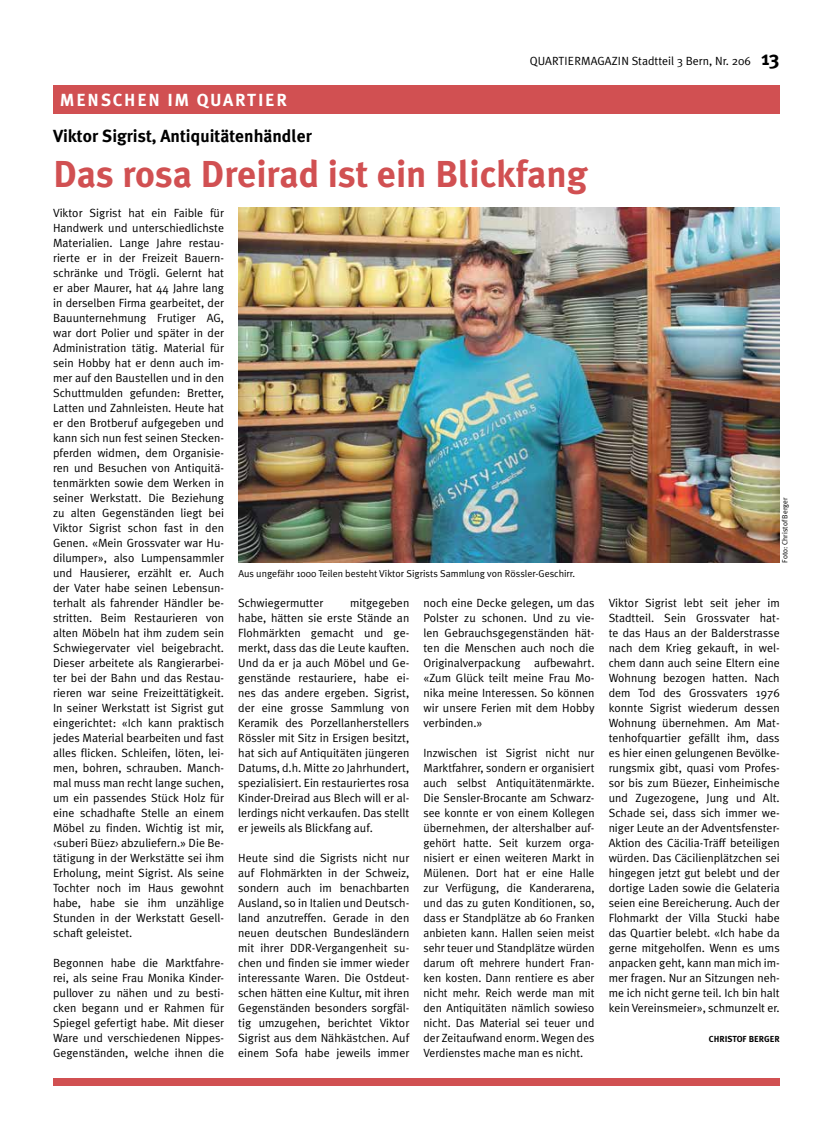
<style>
.page{position:relative;width:833px;height:1134px;background:#fff}
.page>*{position:absolute;margin:0;border:0;box-sizing:border-box;transform-origin:0 0}
.t1{font:700 37.5px "Meta Plus";color:#d15052}
.t2{font:700 17.5px "Meta Plus";color:#000}
.t3{font:700 17.5px "Meta Plus";letter-spacing:.1em;color:#fff}
.t4{font:11.88px/15px "Meta Plus Normal";color:#000;text-align:justify}
.t5{font:10px "Meta Plus Normal";color:#000}
.t6{font:700 8.75px "Meta Plus";letter-spacing:.105em;color:#000}
.t7{font:7.5px "Meta Plus Normal";color:#000}
.s1{font-family:"Meta Plus";font-weight:700;font-size:20px}
</style>
<div class="page">
<div style="left:53px;top:85px;width:726px;height:28px;background:#d15052"></div>
<img style="left:238px;top:208px;width:541px;height:354px">
<div style="left:53px;top:1079px;width:726px;height:7px;background:#d15052"></div>
<h2 class="t3" style="left:60px;top:90px;width:228px">Mensch en im Quartier</h2>
<p class="t4" style="left:530px;top:53px;width:251px">Quarti ermagazin Stadtteil 3 Bern, Nr. 206 <span class="s1">13</span></p>
<h2 class="t2" style="left:53px;top:126px;width:260px">Viktor Sigrist, Antiquitätenhändler</h2>
<h1 class="t1" style="left:53px;top:152px;width:536px">Das rosa Dreirad ist ein Blickfang</h1>
<p class="t4" style="left:53px;top:205px;width:172px">Viktor Sigrist hat ein Faible für Handwerk und unterschiedlichste Materialien. Lange Jahre restau&shy;rierte er in der Freizeit Bauern&shy;schränke und Trögli. Gelernt hat er aber Maurer, hat 44 Jahre lang in derselben Firma gearbeitet, der Bauunternehmung Frutiger AG, war dort Polier und später in der Administration tätig. Material für sein Hobby hat er denn auch im&shy;mer auf den Baustellen und in den Schuttmulden gefunden: Bretter, Latten und Zahnleisten. Heute hat er den Brotberuf aufgegeben und kann sich nun fest seinen Stecken&shy;pferden widmen, dem Organisie&shy;ren und Besuchen von Antiquitä&shy;tenmärkten sowie dem Werken in seiner Werkstatt. Die Beziehung zu alten Gegenständen liegt bei Viktor Sigrist schon fast in den Genen. «Mein Grossvater war Hu&shy;dilumper», also Lumpensammler und Hausierer, erzählt er. Auch der Vater habe seinen Lebensun&shy;terhalt als fahrender Händler be&shy;stritten. Beim Restaurieren von alten Möbeln hat ihm zudem sein Schwiegervater viel beigebracht.<br>Dieser arbeitete als Rangierarbei&shy;ter bei der Bahn und das Restau&shy;rieren war seine Freizeittätigkeit.<br>In seiner Werkstatt ist Sigrist gut eingerichtet: «Ich kann praktisch jedes Material bearbeiten und fast alles flicken. Schleifen, löten, lei&shy;men, bohren, schrauben. Manch&shy;mal muss man recht lange suchen, um ein passendes Stück Holz für eine schadhafte Stelle an einem Möbel zu finden. Wichtig ist mir, ‹suberi Büez› abzuliefern.» Die Be&shy;tätigung in der Werkstätte sei ihm Erholung, meint Sigrist. Als seine Tochter noch im Haus gewohnt habe, habe sie ihm unzählige Stunden in der Werkstatt Gesell&shy;schaft geleistet.</p>
<p class="t4" style="left:53px;top:955px;width:172px">Begonnen habe die Marktfahre&shy;rei, als seine Frau Monika Kinder&shy;pullover zu nähen und zu besti&shy;cken begann und er Rahmen für Spiegel gefertigt habe. Mit dieser Ware und verschiedenen Nippes-Gegenständen, welche ihnen die</p>
<p class="t5" style="left:238px;top:568px;width:338px">Aus ungefähr 1000 Teilen besteht Viktor Sigrists Sammlung von Rössler-Geschirr.</p>
<p class="t4" style="left:423px;top:595px;width:172px">noch eine Decke gelegen, um das Polster zu schonen. Und zu vie&shy;len Gebrauchsgegenständen hät&shy;ten die Menschen auch noch die Originalverpackung aufbewahrt. «Zum Glück teilt meine Frau Mo&shy;nika meine Interessen. So können wir unsere Ferien mit dem Hobby verbinden.»</p>
<p class="t4" style="left:423px;top:745px;width:172px">Inzwischen ist Sigrist nicht nur Marktfahrer, sondern er organisiert auch selbst Antiquitätenmärkte.<br>Die Sensler-Brocante am Schwarz&shy;see konnte er von einem Kollegen übernehmen, der altershalber auf&shy;gehört hatte. Seit kurzem orga&shy;nisiert er einen weiteren Markt in Mülenen. Dort hat er eine Halle zur Verfügung, die Kanderarena, und das zu guten Konditionen, so, dass er Standplätze ab 60 Franken anbieten kann. Hallen seien meist sehr teuer und Standplätze würden darum oft mehrere hundert Fran&shy;ken kosten. Dann rentiere es aber nicht mehr. Reich werde man mit den Antiquitäten nämlich sowieso nicht. Das Material sei teuer und der Zeitaufwand enorm. Wegen des Verdienstes mache man es nicht.</p>
<p class="t4" style="left:238px;top:595px;width:172px;text-indent:112px">mitgegeben habe, hätten sie erste Stände an Flohmärkten gemacht und ge&shy;merkt, dass das die Leute kauften.<br>Und da er ja auch Möbel und Ge&shy;genstände restauriere, habe ei&shy;nes das andere ergeben. Sigrist, der eine grosse Sammlung von Keramik des Porzellanherstellers Rössler mit Sitz in Ersigen besitzt, hat sich auf Antiquitäten jüngeren Datums, d.h. Mitte 20 Jahrhundert, spezialisiert. Ein restauriertes rosa Kinder-Dreirad aus Blech will er al&shy;lerdings nicht verkaufen. Das stellt er jeweils als Blickfang auf.</p>
<p class="t4" style="left:238px;top:850px;width:172px">Heute sind die Sigrists nicht nur auf Flohmärkten in der Schweiz, sondern auch im benachbarten Ausland, so in Italien und Deutsch&shy;land anzutreffen. Gerade in den neuen deutschen Bundesländern mit ihrer DDR-Vergangenheit su&shy;chen und finden sie immer wieder interessante Waren. Die Ostdeut&shy;schen hätten eine Kultur, mit ihren Gegenständen besonders sorgfäl&shy;tig umzugehen, berichtet Viktor Sigrist aus dem Nähkästchen. Auf einem Sofa habe jeweils immer</p>
<p class="t4" style="left:238px;top:595px;width:87px">Schwiegermutter</p>
<p class="t7" style="left:780px;top:562px;width:66px;rotate:-90deg">Foto: Christof Berger</p>
<p class="t4" style="left:608px;top:595px;width:172px">Viktor Sigrist lebt seit jeher im Stadtteil. Sein Grossvater hat&shy;te das Haus an der Balderstrasse nach dem Krieg gekauft, in wel&shy;chem dann auch seine Eltern eine Wohnung bezogen hatten. Nach dem Tod des Grossvaters 1976 konnte Sigrist wiederum dessen Wohnung übernehmen. Am Mat&shy;tenhofquartier gefällt ihm, dass es hier einen gelungenen Bevölke&shy;rungsmix gibt, quasi vom Profes&shy;sor bis zum Büezer, Einheimische und Zugezogene, Jung und Alt.<br>Schade sei, dass sich immer we&shy;niger Leute an der Adventsfenster-Aktion des Cäcilia-Träff beteiligen würden. Das Cäcilienplätzchen sei hingegen jetzt gut belebt und der dortige Laden sowie die Gelateria seien eine Bereicherung. Auch der Flohmarkt der Villa Stucki habe das Quartier belebt. «Ich habe da gerne mitgeholfen. Wenn es ums anpacken geht, kann man mich im&shy;mer fragen. Nur an Sitzungen neh&shy;me ich nicht gerne teil. Ich bin halt kein Vereinsmeier», schmunzelt er.</p>
<p class="t6" style="left:709px;top:1034px;width:72px">Ch ristof Berger</p>
</div>
